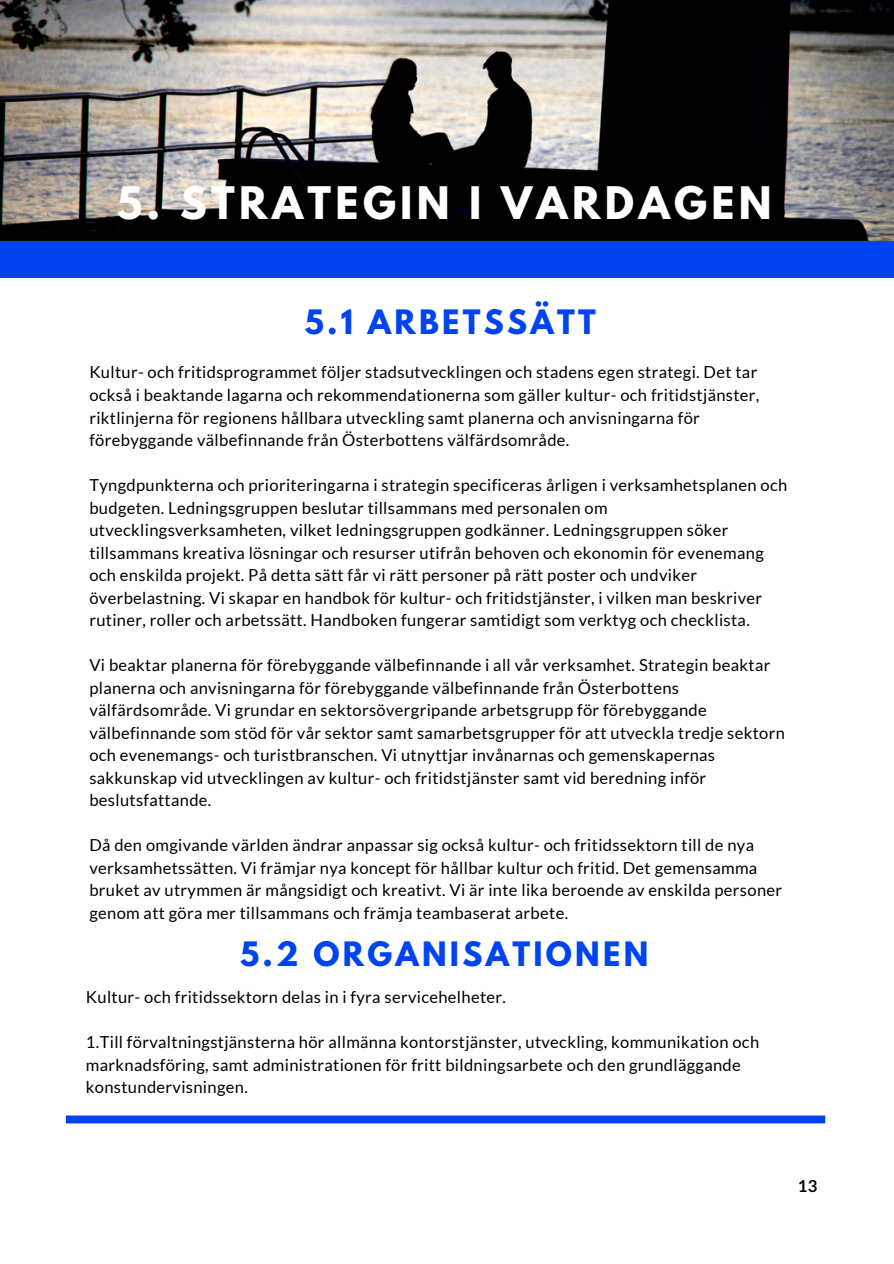
<style>
.page{position:relative;width:894px;height:1264px;background:#fff}
.page>*{position:absolute;margin:0;border:0;box-sizing:border-box;transform-origin:0 0}
.t1{font:700 39.75px "League Spartan";letter-spacing:.11em;color:#fff}
.t2{font:700 29.85px "League Spartan";letter-spacing:.11em;color:#0043f0}
.t3{font:16.5px "Lato";letter-spacing:.02em;color:#000}
.t4{font:700 16.5px "Lato";color:#000}
</style>
<div class="page">
<img style="left:0;top:0;width:893px;height:241px">
<div style="left:0;top:241px;width:893px;height:36px;background:#0043f0"></div>
<div style="left:66px;top:1115px;width:759px;height:8px;background:#0043f0"></div>
<h1 class="t1" style="left:117px;top:183px;width:656px">5. STRATEGIN I VARDAGEN</h1>
<h2 class="t2" style="left:304px;top:307px;width:292px">5.1 ARBETSSÄTT</h2>
<p class="t3" style="left:89px;top:362px;width:669px">Kultur- och fritidsprogrammet följer stadsutvecklingen och stadens egen strategi. Det tar</p>
<p class="t3" style="left:89px;top:385px;width:671px">också i beaktande lagarna och rekommendationerna som gäller kultur- och fritidstjänster,</p>
<p class="t3" style="left:89px;top:407px;width:612px">riktlinjerna för regionens hållbara utveckling samt planerna och anvisningarna för</p>
<p class="t3" style="left:89px;top:430px;width:481px">förebyggande välbefinnande från Österbottens välfärdsområde.</p>
<p class="t3" style="left:89px;top:475px;width:699px">Tyngdpunkterna och prioriteringarna i strategin specificeras årligen i verksamhetsplanen och</p>
<p class="t3" style="left:89px;top:497px;width:519px">budgeten. Ledningsgruppen beslutar tillsammans med personalen om</p>
<p class="t3" style="left:89px;top:520px;width:640px">utvecklingsverksamheten, vilket ledningsgruppen godkänner. Ledningsgruppen söker</p>
<p class="t3" style="left:89px;top:542px;width:675px">tillsammans kreativa lösningar och resurser utifrån behoven och ekonomin för evenemang</p>
<p class="t3" style="left:89px;top:565px;width:609px">och enskilda projekt. På detta sätt får vi rätt personer på rätt poster och undviker</p>
<p class="t3" style="left:89px;top:587px;width:674px">överbelastning. Vi skapar en handbok för kultur- och fritidstjänster, i vilken man beskriver</p>
<p class="t3" style="left:89px;top:610px;width:661px">rutiner, roller och arbetssätt. Handboken fungerar samtidigt som verktyg och checklista.</p>
<p class="t3" style="left:89px;top:655px;width:682px">Vi beaktar planerna för förebyggande välbefinnande i all vår verksamhet. Strategin beaktar</p>
<p class="t3" style="left:89px;top:677px;width:591px">planerna och anvisningarna för förebyggande välbefinnande från Österbottens</p>
<p class="t3" style="left:89px;top:700px;width:619px">välfärdsområde. Vi grundar en sektorsövergripande arbetsgrupp för förebyggande</p>
<p class="t3" style="left:89px;top:722px;width:697px">välbefinnande som stöd för vår sektor samt samarbetsgrupper för att utveckla tredje sektorn</p>
<p class="t3" style="left:89px;top:745px;width:627px">och evenemangs- och turistbranschen. Vi utnyttjar invånarnas och gemenskapernas</p>
<p class="t3" style="left:89px;top:767px;width:618px">sakkunskap vid utvecklingen av kultur- och fritidstjänster samt vid beredning inför</p>
<p class="t3" style="left:89px;top:790px;width:124px">beslutsfattande.</p>
<p class="t3" style="left:89px;top:835px;width:666px">Då den omgivande världen ändrar anpassar sig också kultur- och fritidssektorn till de nya</p>
<p class="t3" style="left:89px;top:857px;width:669px">verksamhetssätten. Vi främjar nya koncept för hållbar kultur och fritid. Det gemensamma</p>
<p class="t3" style="left:89px;top:880px;width:694px">bruket av utrymmen är mångsidigt och kreativt. Vi är inte lika beroende av enskilda personer</p>
<p class="t3" style="left:89px;top:902px;width:480px">genom att göra mer tillsammans och främja teambaserat arbete.</p>
<h2 class="t2" style="left:240px;top:939px;width:409px">5.2 ORGANISATIONEN</h2>
<p class="t3" style="left:86px;top:986px;width:421px">Kultur- och fritidssektorn delas in i fyra servicehelheter.</p>
<p class="t3" style="left:86px;top:1031px;width:674px">1.Till förvaltningstjänsterna hör allmänna kontorstjänster, utveckling, kommunikation och</p>
<p class="t3" style="left:86px;top:1054px;width:656px">marknadsföring, samt administrationen för fritt bildningsarbete och den grundläggande</p>
<p class="t3" style="left:86px;top:1076px;width:163px">konstundervisningen.</p>
<p class="t4" style="left:797px;top:1175px;width:21px">13</p>
</div>
